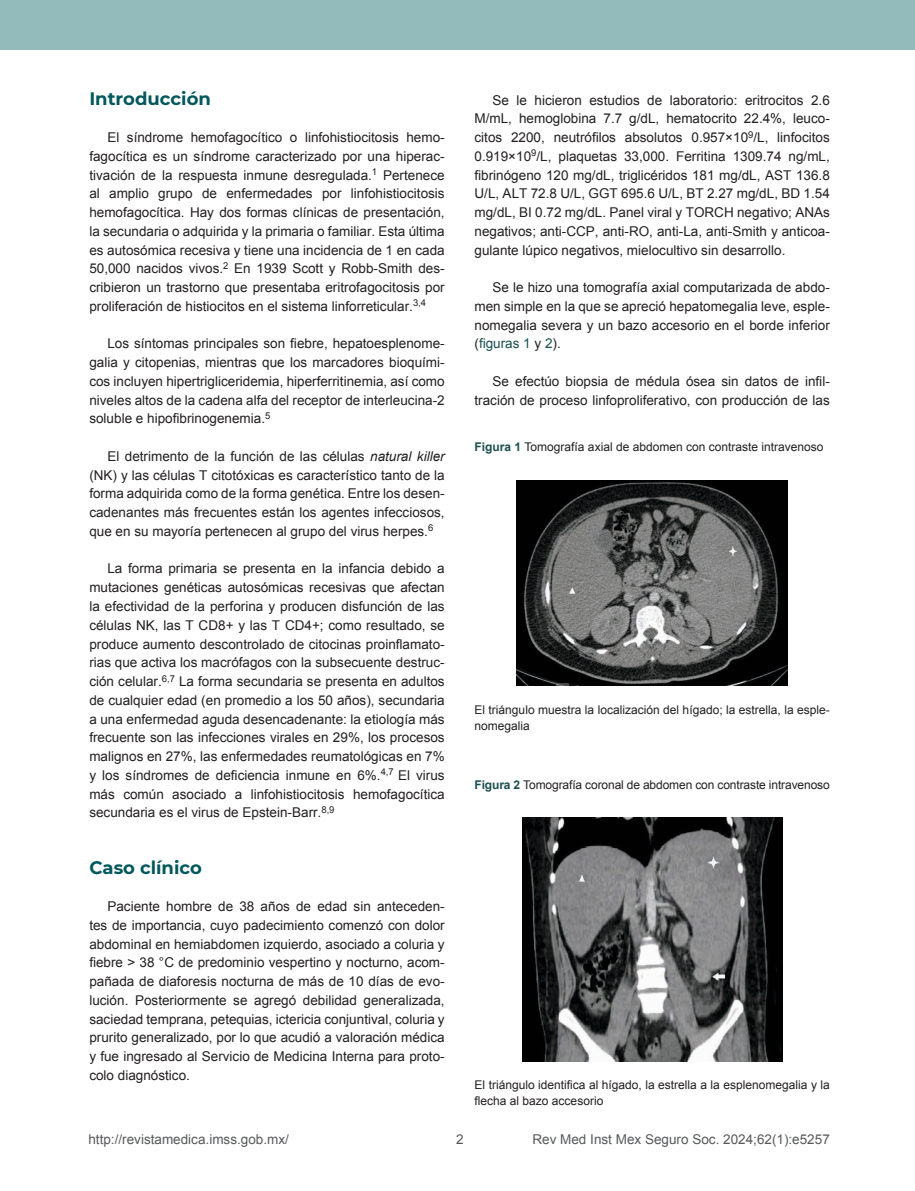
<style>
.page{position:relative;width:915px;height:1191px;background:#fff}
.page>*{position:absolute;margin:0;border:0;box-sizing:border-box;transform-origin:0 0}
.t1{font:700 18px "Montserrat";color:#01585b}
.t2{font:13.5px/18.8px "Arial";color:#231f20;text-align:justify}
.t3{font:13.5px "Arial";color:#58595b}
.t4{font:12px/16.5px "Arial";color:#231f20}
.s1{font-style:italic}
.s2{color:#1c4f4f}
.s3{font-weight:700;color:#1c4f4f}
</style>
<div class="page">
<div style="left:0;top:0;width:914px;height:50px;background:#93bbbb"></div>
<img style="left:516px;top:480px;width:271px;height:205px">
<img style="left:522px;top:817px;width:260px;height:244px">
<h1 class="t1" style="left:89px;top:85px;width:123px">Introducción</h1>
<p class="t2" style="left:89px;top:128px;width:357px;text-indent:18px">El síndrome hemofagocítico o linfohistiocitosis hemo&shy;fagocítica es un síndrome caracterizado por una hiperac&shy;tivación de la respuesta inmune desregulada.<sup>1</sup> Pertenece al amplio grupo de enfermedades por linfohistiocitosis hemofagocítica. Hay dos formas clínicas de presentación, la secundaria o adquirida y la primaria o familiar. Esta última es autosómica recesiva y tiene una incidencia de 1 en cada 50,000 nacidos vivos.<sup>2</sup> En 1939 Scott y Robb-Smith des&shy;cribieron un trastorno que presentaba eritrofagocitosis por proliferación de histiocitos en el sistema linforreticular.<sup>3,4</sup></p>
<p class="t2" style="left:89px;top:334px;width:357px;text-indent:18px">Los síntomas principales son fiebre, hepatoesplenome&shy;galia y citopenias, mientras que los marcadores bioquími&shy;cos incluyen hipertrigliceridemia, hiperferritinemia, así como niveles altos de la cadena alfa del receptor de interleucina-2 soluble e hipofibrinogenemia.<sup>5</sup></p>
<p class="t2" style="left:89px;top:447px;width:357px;text-indent:18px">El detrimento de la función de las células <span class="s1">natural killer </span>(NK) y las células T citotóxicas es característico tanto de la forma adquirida como de la forma genética. Entre los desen&shy;cadenantes más frecuentes están los agentes infecciosos, que en su mayoría pertenecen al grupo del virus herpes.<sup>6</sup></p>
<p class="t2" style="left:89px;top:559px;width:357px;text-indent:18px">La forma primaria se presenta en la infancia debido a mutaciones genéticas autosómicas recesivas que afectan la efectividad de la perforina y producen disfunción de las células NK, las T CD8+ y las T CD4+; como resultado, se produce aumento descontrolado de citocinas proinflamato&shy;rias que activa los macrófagos con la subsecuente destruc&shy;ción celular.<sup>6,7</sup> La forma secundaria se presenta en adultos de cualquier edad (en promedio a los 50 años), secundaria a una enfermedad aguda desencadenante: la etiología más frecuente son las infecciones virales en 29%, los procesos malignos en 27%, las enfermedades reumatológicas en 7% y los síndromes de deficiencia inmune en 6%.<sup>4,7</sup> El virus más común asociado a linfohistiocitosis hemofagocítica secundaria es el virus de Epstein-Barr.<sup>8,9</sup></p>
<h1 class="t1" style="left:89px;top:854px;width:114px">Caso clínico</h1>
<p class="t2" style="left:89px;top:897px;width:357px;text-indent:18px">Paciente hombre de 38 años de edad sin anteceden&shy;tes de importancia, cuyo padecimiento comenzó con dolor abdominal en hemiabdomen izquierdo, asociado a coluria y fiebre &gt; 38 °C de predominio vespertino y nocturno, acom&shy;pañada de diaforesis nocturna de más de 10 días de evo&shy;lución. Posteriormente se agregó debilidad generalizada, saciedad temprana, petequias, ictericia conjuntival, coluria y prurito generalizado, por lo que acudió a valoración médica y fue ingresado al Servicio de Medicina Interna para proto&shy;colo diagnóstico.</p>
<p class="t2" style="left:474px;top:91px;width:357px;text-indent:18px">Se le hicieron estudios de laboratorio: eritrocitos 2.6<br>M/mL, hemoglobina 7.7 g/dL, hematocrito 22.4%, leuco&shy;citos 2200, neutrófilos absolutos 0.957×10<sup>9</sup>/L, linfocitos 0.919×10<sup>9</sup>/L, plaquetas 33,000. Ferritina 1309.74 ng/mL, fibrinógeno 120 mg/dL, triglicéridos 181 mg/dL, AST 136.8<br>U/L, ALT 72.8 U/L, GGT 695.6 U/L, BT 2.27 mg/dL, BD 1.54 mg/dL, BI 0.72 mg/dL. Panel viral y TORCH negativo; ANAs negativos; anti-CCP, anti-RO, anti-La, anti-Smith y anticoa&shy;gulante lúpico negativos, mielocultivo sin desarrollo.</p>
<p class="t2" style="left:474px;top:278px;width:357px;text-indent:18px">Se le hizo una tomografía axial computarizada de abdo&shy;men simple en la que se apreció hepatomegalia leve, esple&shy;nomegalia severa y un bazo accesorio en el borde inferior (<span class="s2">figuras 1</span> y <span class="s2">2</span>).</p>
<p class="t2" style="left:474px;top:372px;width:357px;text-align:right">Se efectúo biopsia de médula ósea sin datos de infil&shy;tración de proceso linfoproliferativo, con producción de las</p>
<p class="t4" style="left:474px;top:438px;width:350px"><span class="s3">Figura 1</span> Tomografía axial de abdomen con contraste intravenoso</p>
<p class="t4" style="left:474px;top:701px;width:357px">El triángulo muestra la localización del hígado; la estrella, la esple&shy;nomegalia</p>
<p class="t4" style="left:474px;top:776px;width:356px"><span class="s3">Figura 2</span> Tomografía coronal de abdomen con contraste intravenoso</p>
<p class="t4" style="left:474px;top:1076px;width:357px">El triángulo identifica al hígado, la estrella a la esplenomegalia y la flecha al bazo accesorio</p>
<p class="t3" style="left:88px;top:1130px;width:202px">http://revistamedica.imss.gob.mx/</p>
<p class="t3" style="left:456px;top:1130px;width:9px">2</p>
<p class="t3" style="left:532px;top:1130px;width:299px">Rev Med Inst Mex Seguro Soc. 2024;62(1):e5257</p>
</div>
